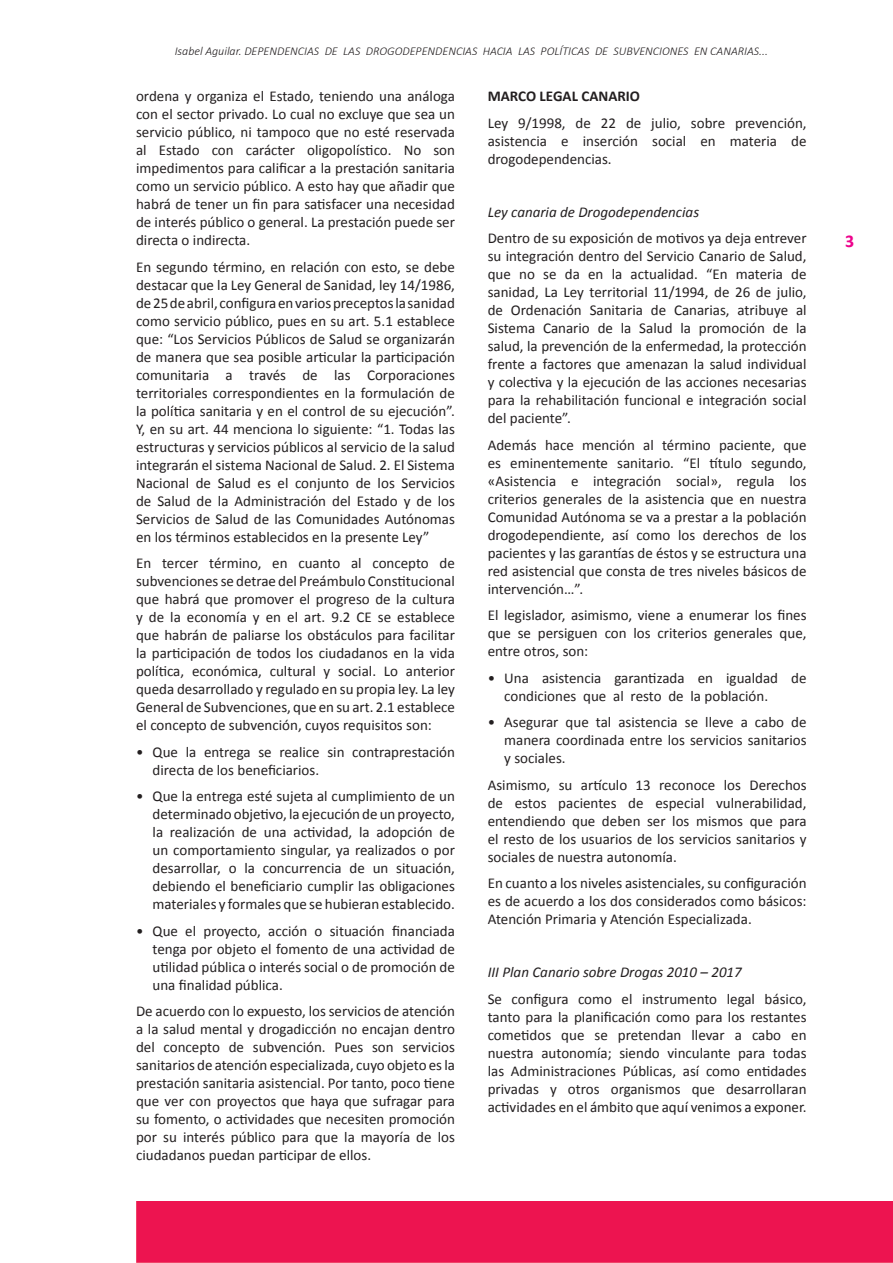
<style>
.page{position:relative;width:893px;height:1263px;background:#fff}
.page>*{position:absolute;margin:0;border:0;box-sizing:border-box;transform-origin:0 0}
.t1{font:700 18px "Calibri";color:#ed028c}
.t2{font:15px/18px "Calibri";color:#231f20;text-align:justify}
.t3{font:italic 15px "Calibri";color:#231f20}
.t4{font:700 15px "Calibri";color:#231f20}
.t5{font:italic 300 12px "Calibri";color:#231f20}
</style>
<div class="page">
<div style="left:136px;top:1202px;width:757px;height:61px;background:#ed1450"></div>
<p class="t5" style="left:175px;top:44px;width:595px">Isabel Aguilar. DEPENDENCIAS DE LAS DROGODEPENDENCIAS HACIA LAS POLÍTICAS DE SUBVENCIONES EN CANARIAS...</p>
<p class="t2" style="left:136px;top:87px;width:320px">ordena y organiza el Estado, teniendo una análoga con el sector privado. Lo cual no excluye que sea un servicio público, ni tampoco que no esté reservada al Estado con carácter oligopolístico. No son impedimentos para calificar a la prestación sanitaria como un servicio público. A esto hay que añadir que habrá de tener un fin para satisfacer una necesidad de interés público o general. La prestación puede ser directa o indirecta.</p>
<p class="t2" style="left:136px;top:258px;width:320px">En segundo término, en relación con esto, se debe destacar que la Ley General de Sanidad, ley 14/1986, de 25 de abril, configura en varios preceptos la sanidad como servicio público, pues en su art. 5.1 establece que: “Los Servicios Públicos de Salud se organizarán de manera que sea posible articular la participación comunitaria a través de las Corporaciones territoriales correspondientes en la formulación de la política sanitaria y en el control de su ejecución”.<br>Y, en su art. 44 menciona lo siguiente: “1. Todas las estructuras y servicios públicos al servicio de la salud integrarán el sistema Nacional de Salud. 2. El Sistema Nacional de Salud es el conjunto de los Servicios de Salud de la Administración del Estado y de los Servicios de Salud de las Comunidades Autónomas en los términos establecidos en la presente Ley”</p>
<p class="t2" style="left:136px;top:554px;width:320px">En tercer término, en cuanto al concepto de subvenciones se detrae del Preámbulo Constitucional que habrá que promover el progreso de la cultura y de la economía y en el art. 9.2 CE se establece que habrán de paliarse los obstáculos para facilitar la participación de todos los ciudadanos en la vida política, económica, cultural y social. Lo anterior queda desarrollado y regulado en su propia ley. La ley General de Subvenciones, que en su art. 2.1 establece el concepto de subvención, cuyos requisitos son:</p>
<p class="t2" style="left:153px;top:743px;width:304px;text-indent:-16px">• Que la entrega se realice sin contraprestación directa de los beneficiarios.</p>
<p class="t2" style="left:153px;top:787px;width:304px;text-indent:-16px">• Que la entrega esté sujeta al cumplimiento de un determinado objetivo, la ejecución de un proyecto, la realización de una actividad, la adopción de un comportamiento singular, ya realizados o por desarrollar, o la concurrencia de un situación, debiendo el beneficiario cumplir las obligaciones materiales y formales que se hubieran establecido.</p>
<p class="t2" style="left:153px;top:922px;width:304px;text-indent:-16px">• Que el proyecto, acción o situación financiada tenga por objeto el fomento de una actividad de utilidad pública o interés social o de promoción de una finalidad pública.</p>
<p class="t2" style="left:136px;top:1002px;width:320px">De acuerdo con lo expuesto, los servicios de atención a la salud mental y drogadicción no encajan dentro del concepto de subvención. Pues son servicios sanitarios de atención especializada, cuyo objeto es la prestación sanitaria asistencial. Por tanto, poco tiene que ver con proyectos que haya que sufragar para su fomento, o actividades que necesiten promoción por su interés público para que la mayoría de los ciudadanos puedan participar de ellos.</p>
<p class="t4" style="left:488px;top:87px;width:154px">MARCO LEGAL CANARIO</p>
<p class="t2" style="left:488px;top:114px;width:320px">Ley 9/1998, de 22 de julio, sobre prevención, asistencia e inserción social en materia de drogodependencias.</p>
<p class="t3" style="left:488px;top:202px;width:213px">Ley canaria de Drogodependencias</p>
<p class="t2" style="left:488px;top:229px;width:320px">Dentro de su exposición de motivos ya deja entrever su integración dentro del Servicio Canario de Salud, que no se da en la actualidad. “En materia de sanidad, La Ley territorial 11/1994, de 26 de julio, de Ordenación Sanitaria de Canarias, atribuye al Sistema Canario de la Salud la promoción de la salud, la prevención de la enfermedad, la protección frente a factores que amenazan la salud individual y colectiva y la ejecución de las acciones necesarias para la rehabilitación funcional e integración social del paciente”.</p>
<p class="t2" style="left:488px;top:436px;width:320px">Además hace mención al término paciente, que es eminentemente sanitario. “El título segundo, «Asistencia e integración social», regula los criterios generales de la asistencia que en nuestra Comunidad Autónoma se va a prestar a la población drogodependiente, así como los derechos de los pacientes y las garantías de éstos y se estructura una red asistencial que consta de tres niveles básicos de intervención…”.</p>
<p class="t2" style="left:488px;top:606px;width:320px">El legislador, asimismo, viene a enumerar los fines que se persiguen con los criterios generales que, entre otros, son:</p>
<p class="t2" style="left:504px;top:669px;width:304px;text-indent:-16px">• Una asistencia garantizada en igualdad de condiciones que al resto de la población.</p>
<p class="t2" style="left:504px;top:713px;width:304px;text-indent:-16px">• Asegurar que tal asistencia se lleve a cabo de manera coordinada entre los servicios sanitarios y sociales.</p>
<p class="t2" style="left:488px;top:776px;width:320px">Asimismo, su artículo 13 reconoce los Derechos de estos pacientes de especial vulnerabilidad, entendiendo que deben ser los mismos que para el resto de los usuarios de los servicios sanitarios y sociales de nuestra autonomía.</p>
<p class="t2" style="left:488px;top:874px;width:320px">En cuanto a los niveles asistenciales, su configuración es de acuerdo a los dos considerados como básicos:<br>Atención Primaria y Atención Especializada.</p>
<p class="t3" style="left:488px;top:962px;width:256px">III Plan Canario sobre Drogas 2010 – 2017</p>
<p class="t2" style="left:488px;top:990px;width:320px">Se configura como el instrumento legal básico, tanto para la planificación como para los restantes cometidos que se pretendan llevar a cabo en nuestra autonomía; siendo vinculante para todas las Administraciones Públicas, así como entidades privadas y otros organismos que desarrollaran actividades en el ámbito que aquí venimos a exponer.</p>
<p class="t1" style="left:845px;top:230px;width:11px">3</p>
</div>
